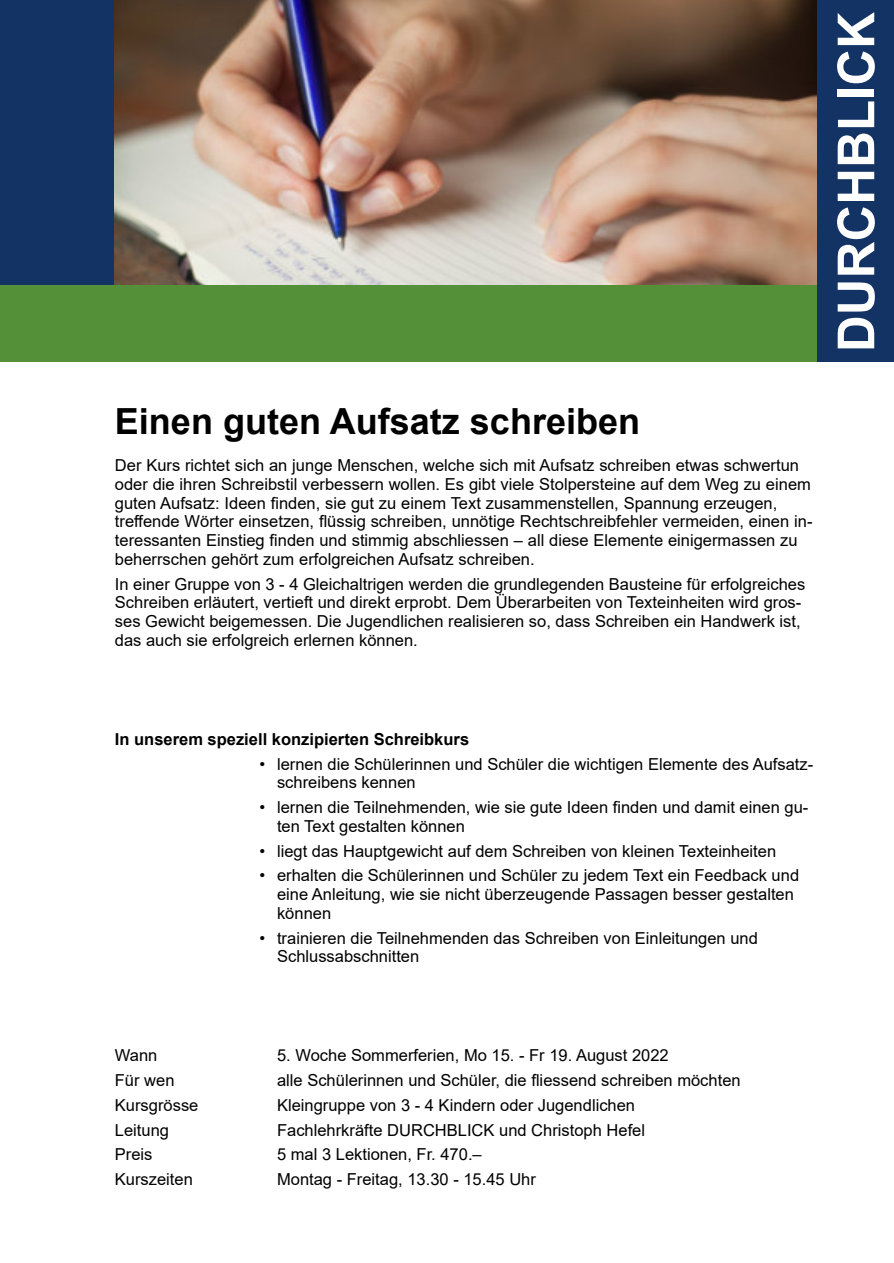
<style>
.page{position:relative;width:894px;height:1263px;background:#fff}
.page>*{position:absolute;margin:0;border:0;box-sizing:border-box;transform-origin:0 0}
.t1{font:700 51px "Arial";color:#fff}
.t2{font:700 36px "Arial";color:#000}
.t3{font:16.5px/18.8px "Arial";color:#000}
.t4{font:700 16.5px "Arial";color:#000}
</style>
<div class="page">
<div style="left:0;top:0;width:115px;height:285px;background:#123363"></div>
<img style="left:115px;top:0;width:701px;height:285px">
<div style="left:0;top:285px;width:817px;height:77px;background:#539038"></div>
<div style="left:816px;top:0;width:77px;height:362px;background:#123363"></div>
<h2 class="t2" style="left:115px;top:408px;width:526px">Einen guten Aufsatz schreiben</h2>
<p class="t3" style="left:115px;top:457px;width:698px">Der Kurs richtet sich an junge Menschen, welche sich mit Aufsatz schreiben etwas schwertun oder die ihren Schreibstil verbessern wollen. Es gibt viele Stolpersteine auf dem Weg zu einem guten Aufsatz: Ideen finden, sie gut zu einem Text zusammenstellen, Spannung erzeugen, treffende Wörter einsetzen, flüssig schreiben, unnötige Rechtschreibfehler vermeiden, einen in&shy;teressanten Einstieg finden und stimmig abschliessen – all diese Elemente einigermassen zu beherrschen gehört zum erfolgreichen Aufsatz schreiben.</p>
<p class="t3" style="left:115px;top:576px;width:691px">In einer Gruppe von 3 - 4 Gleichaltrigen werden die grundlegenden Bausteine für erfolgreiches Schreiben erläutert, vertieft und direkt erprobt. Dem Überarbeiten von Texteinheiten wird gros&shy;ses Gewicht beigemessen. Die Jugendlichen realisieren so, dass Schreiben ein Handwerk ist, das auch sie erfolgreich erlernen können.</p>
<h1 class="t1" style="left:836px;top:352px;width:341px;rotate:-90deg">DURCHBLICK</h1>
<p class="t4" style="left:115px;top:733px;width:355px">In unserem speziell konzipierten Schreibkurs</p>
<p class="t3" style="left:277px;top:756px;width:537px;text-indent:-17px">• lernen die Schülerinnen und Schüler die wichtigen Elemente des Aufsatz&shy;schreibens kennen</p>
<p class="t3" style="left:277px;top:799px;width:532px;text-indent:-17px">• lernen die Teilnehmenden, wie sie gute Ideen finden und damit einen gu&shy;ten Text gestalten können</p>
<p class="t3" style="left:259px;top:843px;width:518px">• liegt das Hauptgewicht auf dem Schreiben von kleinen Texteinheiten</p>
<p class="t3" style="left:277px;top:868px;width:523px;text-indent:-17px">• erhalten die Schülerinnen und Schüler zu jedem Text ein Feedback und eine Anleitung, wie sie nicht überzeugende Passagen besser gestalten können</p>
<p class="t3" style="left:277px;top:930px;width:482px;text-indent:-17px">• trainieren die Teilnehmenden das Schreiben von Einleitungen und<br>Schlussabschnitten</p>
<p class="t3" style="left:115px;top:1048px;width:44px">Wann</p>
<p class="t3" style="left:277px;top:1048px;width:393px">5. Woche Sommerferien, Mo 15. - Fr 19. August 2022</p>
<p class="t3" style="left:115px;top:1072px;width:61px">Für wen</p>
<p class="t3" style="left:277px;top:1072px;width:465px">alle Schülerinnen und Schüler, die fliessend schreiben möchten</p>
<p class="t3" style="left:115px;top:1097px;width:85px">Kursgrösse</p>
<p class="t3" style="left:277px;top:1097px;width:359px">Kleingruppe von 3 - 4 Kindern oder Jugendlichen</p>
<p class="t3" style="left:115px;top:1122px;width:56px">Leitung</p>
<p class="t3" style="left:277px;top:1122px;width:369px">Fachlehrkräfte DURCHBLICK und Christoph Hefel</p>
<p class="t3" style="left:115px;top:1147px;width:39px">Preis</p>
<p class="t3" style="left:277px;top:1147px;width:206px">5 mal 3 Lektionen, Fr. 470.–</p>
<p class="t3" style="left:115px;top:1171px;width:79px">Kurszeiten</p>
<p class="t3" style="left:277px;top:1171px;width:260px">Montag - Freitag, 13.30 - 15.45 Uhr</p>
</div>
